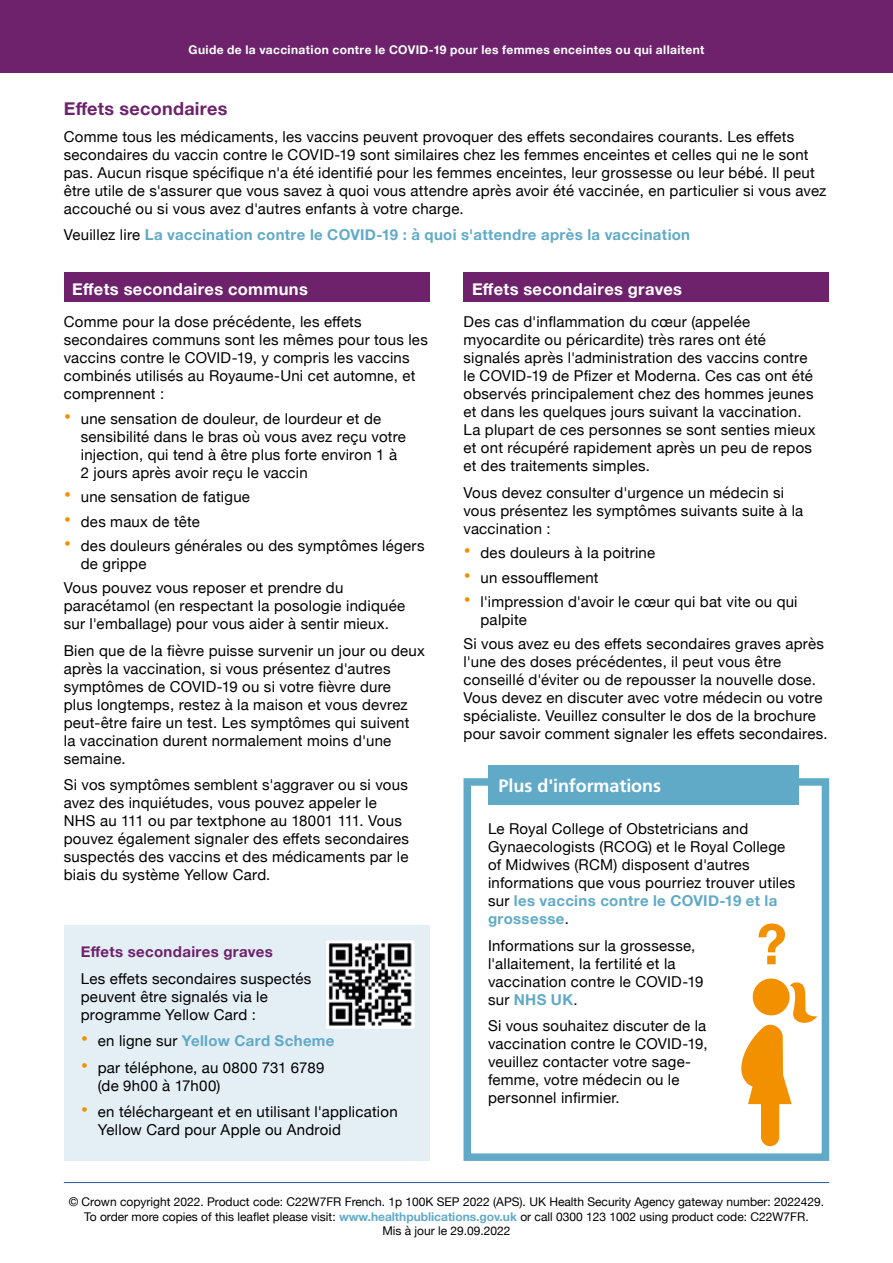
<style>
.page{position:relative;width:893px;height:1263px;background:#fff}
.page>*{position:absolute;margin:0;border:0;box-sizing:border-box;transform-origin:0 0}
.t1{font:700 18px "Frutiger LT Pro";letter-spacing:-.005em;color:#fff}
.Subdeader{font:700 18px "Helvetica Neue";letter-spacing:.015em;color:#6d226b}
.Body{font:700 16.5px "Helvetica Neue";letter-spacing:.02em;color:#fff}
.Body-2{font:15px/18px "Helvetica Neue";letter-spacing:.015em;color:#000}
.Body-3{font:700 15px "Helvetica Neue";letter-spacing:.025em;color:#60aac8}
.Body-4{font:700 15px "Helvetica Neue";letter-spacing:.025em;color:#6d226b}
.t2{font:12px/14.4px "Helvetica Neue";color:#000;text-align:center}
.Body-5{font:700 12px "Helvetica Neue";letter-spacing:.03em;color:#fff}
.s1{font-weight:400;color:#000}
.s2{font-size:21px;color:#f39000}
.s3{font-weight:400;font-size:21px;color:#f39000}
.s4{font-weight:700;color:#60aac8}
</style>
<div class="page">
<div style="left:0;top:0;width:893px;height:72px;background:#6d226b"></div>
<div style="left:64px;top:272px;width:365px;height:30px;background:#6d226b"></div>
<div style="left:463px;top:272px;width:366px;height:30px;background:#6d226b"></div>
<div style="left:463px;top:778px;width:366px;height:383px;border:8px solid #60aac8"></div>
<div style="left:488px;top:765px;width:310px;height:40px;background:#60aac8"></div>
<div style="left:64px;top:926px;width:365px;height:235px;background:#e4eef5"></div>
<hr style="left:64px;top:1182px;width:765px;height:1px;background:#275b9b">
<svg style="left:758px;top:923px;width:27px;height:41px"></svg>
<svg style="left:741px;top:978px;width:76px;height:168px"></svg>
<img style="left:330px;top:944px;width:81px;height:81px">
<div style="left:326px;top:940px;width:89px;height:89px;border:3px solid #fff"></div>
<p class="Body-5" style="left:188px;top:41px;width:517px">Guide de la vaccination contre le COVID-19 pour les femmes enceintes ou qui allaitent</p>
<p class="Subdeader" style="left:64px;top:95px;width:165px">Effets secondaires</p>
<p class="Body-2" style="left:64px;top:128px;width:764px">Comme tous les médicaments, les vaccins peuvent provoquer des effets secondaires courants. Les effets secondaires du vaccin contre le COVID-19 sont similaires chez les femmes enceintes et celles qui ne le sont pas. Aucun risque spécifique n'a été identifié pour les femmes enceintes, leur grossesse ou leur bébé. Il peut être utile de s'assurer que vous savez à quoi vous attendre après avoir été vaccinée, en particulier si vous avez accouché ou si vous avez d'autres enfants à votre charge.</p>
<p class="Body-3" style="left:64px;top:223px;width:628px"><span class="s1">Veuillez lire</span> La vaccination contre le COVID-19 : à quoi s'attendre après la vaccination</p>
<p class="Body" style="left:72px;top:276px;width:237px">Effets secondaires communs</p>
<p class="Body" style="left:472px;top:276px;width:211px">Effets secondaires graves</p>
<p class="Body-2" style="left:64px;top:314px;width:366px">Comme pour la dose précédente, les effets secondaires communs sont les mêmes pour tous les vaccins contre le COVID-19, y compris les vaccins combinés utilisés au Royaume-Uni cet automne, et comprennent :</p>
<p class="Body-2" style="left:81px;top:410px;width:327px;text-indent:-17px"><span class="s2">•</span> une sensation de douleur, de lourdeur et de sensibilité dans le bras où vous avez reçu votre injection, qui tend à être plus forte environ 1 à 2 jours après avoir reçu le vaccin</p>
<p class="Body-2" style="left:64px;top:489px;width:188px"><span class="s2">•</span> une sensation de fatigue</p>
<p class="Body-2" style="left:64px;top:513px;width:138px"><span class="s2">•</span> des maux de tête</p>
<p class="Body-2" style="left:81px;top:537px;width:345px;text-indent:-17px"><span class="s2">•</span> des douleurs générales ou des symptômes légers de grippe</p>
<p class="Body-2" style="left:64px;top:580px;width:343px">Vous pouvez vous reposer et prendre du paracétamol (en respectant la posologie indiquée sur l'emballage) pour vous aider à sentir mieux.</p>
<p class="Body-2" style="left:64px;top:642px;width:363px">Bien que de la fièvre puisse survenir un jour ou deux après la vaccination, si vous présentez d'autres symptômes de COVID-19 ou si votre fièvre dure<br>plus longtemps, restez à la maison et vous devrez peut-être faire un test. Les symptômes qui suivent<br>la vaccination durent normalement moins d'une semaine.</p>
<p class="Body-2" style="left:64px;top:777px;width:347px">Si vos symptômes semblent s'aggraver ou si vous avez des inquiétudes, vous pouvez appeler le NHS au 111 ou par textphone au 18001 111. Vous pouvez également signaler des effets secondaires suspectés des vaccins et des médicaments par le biais du système Yellow Card.</p>
<p class="Body-4" style="left:81px;top:940px;width:194px">Effets secondaires graves</p>
<p class="Body-2" style="left:81px;top:970px;width:232px">Les effets secondaires suspectés peuvent être signalés via le programme Yellow Card :</p>
<p class="Body-3" style="left:81px;top:1029px;width:255px"><span class="s3">•</span> <span class="s1">en ligne sur</span> Yellow Card Scheme</p>
<p class="Body-2" style="left:98px;top:1059px;width:228px;text-indent:-17px"><span class="s2">•</span> par téléphone, au 0800 731 6789 (de 9h00 à 17h00)</p>
<p class="Body-2" style="left:98px;top:1104px;width:301px;text-indent:-17px"><span class="s2">•</span> en téléchargeant et en utilisant l'application<br>Yellow Card pour Apple ou Android</p>
<p class="Body-2" style="left:463px;top:314px;width:354px">Des cas d'inflammation du cœur (appelée myocardite ou péricardite) très rares ont été signalés après l'administration des vaccins contre le COVID-19 de Pfizer et Moderna. Ces cas ont été observés principalement chez des hommes jeunes et dans les quelques jours suivant la vaccination.<br>La plupart de ces personnes se sont senties mieux et ont récupéré rapidement après un peu de repos et des traitements simples.</p>
<p class="Body-2" style="left:463px;top:484px;width:341px">Vous devez consulter d'urgence un médecin si vous présentez les symptômes suivants suite à la vaccination :</p>
<p class="Body-2" style="left:463px;top:545px;width:193px"><span class="s2">•</span> des douleurs à la poitrine</p>
<p class="Body-2" style="left:463px;top:569px;width:137px"><span class="s2">•</span> un essoufflement</p>
<p class="Body-2" style="left:480px;top:594px;width:319px;text-indent:-17px"><span class="s2">•</span> l'impression d'avoir le cœur qui bat vite ou qui palpite</p>
<p class="Body-2" style="left:463px;top:636px;width:366px">Si vous avez eu des effets secondaires graves après l'une des doses précédentes, il peut vous être conseillé d'éviter ou de repousser la nouvelle dose.<br>Vous devez en discuter avec votre médecin ou votre spécialiste. Veuillez consulter le dos de la brochure pour savoir comment signaler les effets secondaires.</p>
<p class="t1" style="left:499px;top:775px;width:164px">Plus d'informations</p>
<p class="Body-2" style="left:488px;top:820px;width:309px">Le Royal College of Obstetricians and Gynaecologists (RCOG) et le Royal College of Midwives (RCM) disposent d'autres informations que vous pourriez trouver utiles sur <span class="s4">les vaccins contre le COVID-19 et la grossesse</span>.</p>
<p class="Body-2" style="left:488px;top:937px;width:217px">Informations sur la grossesse, l'allaitement, la fertilité et la vaccination contre le COVID-19 sur <span class="s4">NHS UK</span>.</p>
<p class="Body-2" style="left:488px;top:1017px;width:221px">Si vous souhaitez discuter de la vaccination contre le COVID-19, veuillez contacter votre sage&shy;femme, votre médecin ou le personnel infirmier.</p>
<p class="t2" style="left:69px;top:1195px;width:757px">© Crown copyright 2022. Product code: C22W7FR French. 1p 100K SEP 2022 (APS). UK Health Security Agency gateway number: 2022429.<br>To order more copies of this leaflet please visit: <span class="s4">www.healthpublications.gov.uk</span> or call 0300 123 1002 using product code: C22W7FR.</p>
<p class="t2" style="left:382px;top:1224px;width:130px">Mis à jour le 29.09.2022</p>
</div>
